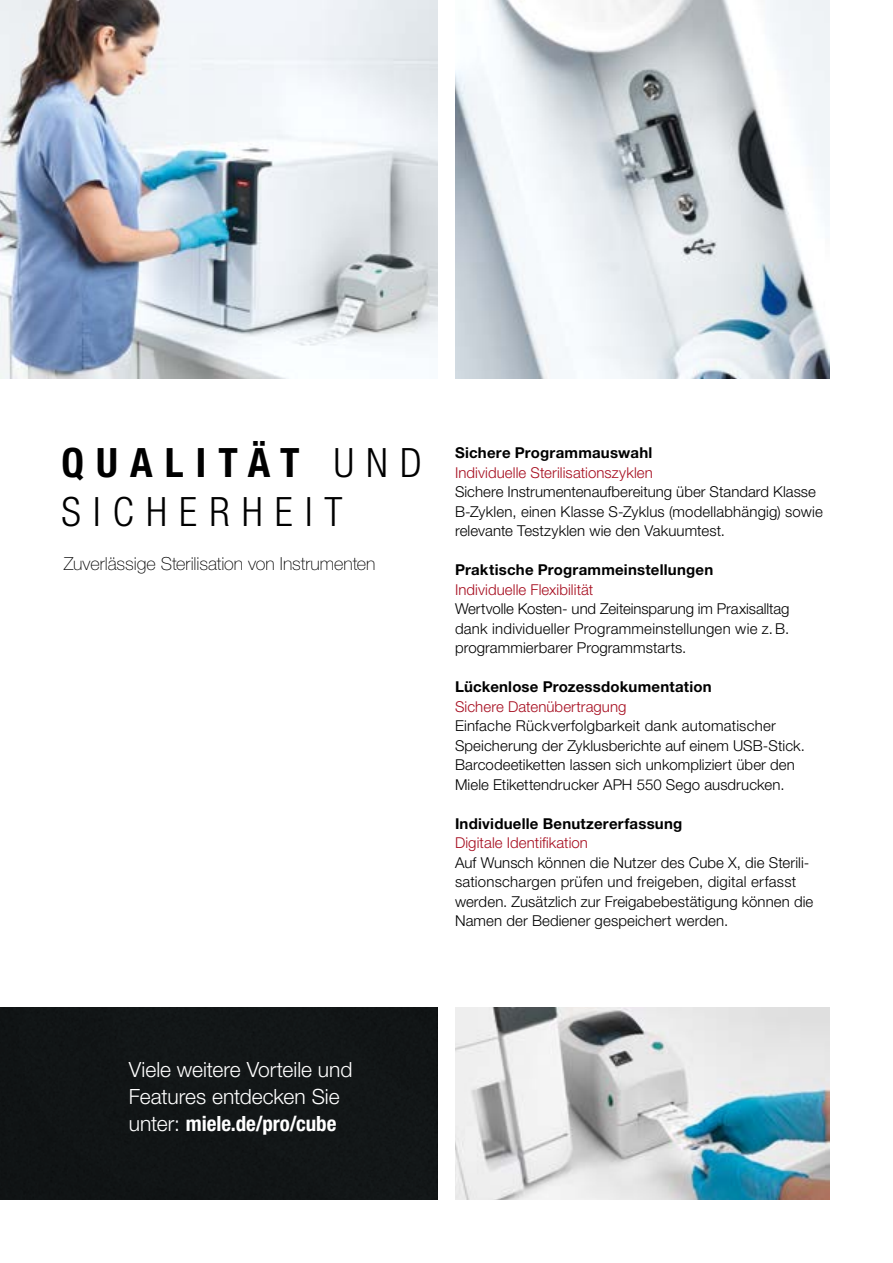
<style>
.page{position:relative;width:893px;height:1263px;background:#fff}
.page>*{position:absolute;margin:0;border:0;box-sizing:border-box;transform-origin:0 0}
.t1{font:300 condensed 40.5px/49.5px "Helvetica Neue LTW1 G";letter-spacing:.3em;color:#000}
.t2{font:300 21px/27.3px "Helvetica Neue LTW1 G";color:#fff}
.t3{font:100 18px "Helvetica Neue LTW1 G";letter-spacing:-.005em;color:#000}
.t4{font:300 15px/19.5px "Helvetica Neue LTW1 G";letter-spacing:.01em;color:#000}
.t5{font:700 15px "Helvetica Neue LTW1 G";letter-spacing:.015em;color:#000}
.t6{font:300 15px "Helvetica Neue LTW1 G";letter-spacing:.005em;color:#a60d1f}
.s1{font-weight:700}
.s2{font-weight:700;font-stretch:condensed}
</style>
<div class="page">
<img style="left:0;top:0;width:438px;height:378px">
<img style="left:455px;top:0;width:374px;height:378px">
<div style="left:0;top:1008px;width:438px;height:191px;background:#121516"></div>
<img style="left:455px;top:1008px;width:374px;height:191px">
<h1 class="t1" style="left:62px;top:438px;width:362px"><span class="s1">QUALITÄT</span> UND<br>SICHERHEIT</h1>
<p class="t5" style="left:455px;top:444px;width:199px">Sichere Programmauswahl</p>
<p class="t6" style="left:455px;top:463px;width:199px">Individuelle Sterilisationszyklen</p>
<p class="t4" style="left:455px;top:482px;width:369px">Sichere Instrumentenaufbereitung über Standard Klasse<br>B-Zyklen, einen Klasse S-Zyklus (modellabhängig) sowie relevante Testzyklen wie den Vakuumtest.</p>
<p class="t5" style="left:455px;top:561px;width:260px">Praktische Programmeinstellungen</p>
<p class="t6" style="left:455px;top:580px;width:140px">Individuelle Flexibilität</p>
<p class="t4" style="left:455px;top:599px;width:336px;text-align:justify">Wertvolle Kosten- und Zeiteinsparung im Praxisalltag dank individueller Programmeinstellungen wie z.B. programmierbarer Programmstarts.</p>
<p class="t5" style="left:455px;top:678px;width:258px">Lückenlose Prozessdokumentation</p>
<p class="t6" style="left:455px;top:697px;width:173px">Sichere Datenübertragung</p>
<p class="t4" style="left:455px;top:716px;width:351px">Einfache Rückverfolgbarkeit dank automatischer Speicherung der Zyklusberichte auf einem USB-Stick.<br>Barcodeetiketten lassen sich unkompliziert über den Miele Etikettendrucker APH 550 Sego ausdrucken.</p>
<p class="t5" style="left:455px;top:814px;width:229px">Individuelle Benutzererfassung</p>
<p class="t6" style="left:455px;top:834px;width:135px">Digitale Identifikation</p>
<p class="t4" style="left:455px;top:853px;width:360px">Auf Wunsch können die Nutzer des Cube X, die Sterili&shy;sationschargen prüfen und freigeben, digital erfasst werden. Zusätzlich zur Freigabebestätigung können die Namen der Bediener gespeichert werden.</p>
<p class="t3" style="left:64px;top:553px;width:313px">Zuverlässige Sterilisation von Instrumenten</p>
<h2 class="t2" style="left:129px;top:1055px;width:225px">Viele weitere Vorteile und<br>Features entdecken Sie unter: <span class="s2">miele.de/pro/cube</span></h2>
</div>
